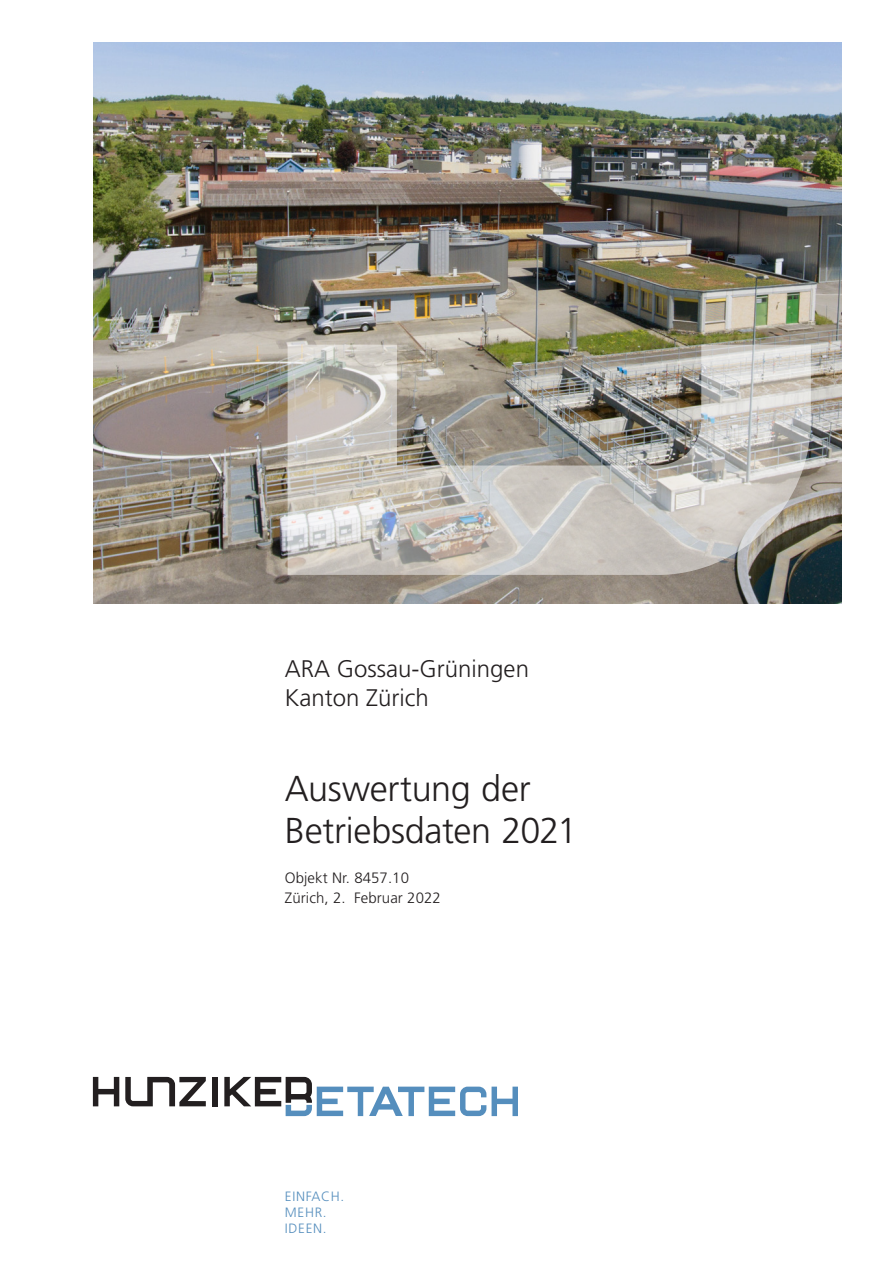
<style>
.page{position:relative;width:893px;height:1263px;background:#fff}
.page>*{position:absolute;margin:0;border:0;box-sizing:border-box;transform-origin:0 0}
.Haupttitel{font:300 36px "Frutiger LT Std";letter-spacing:-.01em;color:#231f20}
.t1{font:300 24px "Frutiger LT Std";color:#231f20}
.Bildlegende{font:300 15px "Frutiger LT Std";letter-spacing:.005em;color:#231f20}
.t2{font:300 13.5px "Frutiger LT Std";letter-spacing:.05em;color:#558ebd}
</style>
<div class="page">
<img style="left:94px;top:43px;width:748px;height:561px">
<img style="left:288px;top:345px;width:523px;height:230px">
<svg style="left:492px;top:1086px;width:26px;height:30px"></svg>
<div style="left:212px;top:1077px;width:5px;height:29px;background:#231f20"></div>
<svg style="left:93px;top:1077px;width:26px;height:29px"></svg>
<svg style="left:125px;top:1077px;width:81px;height:29px"></svg>
<svg style="left:224px;top:1077px;width:262px;height:39px"></svg>
<p class="t1" style="left:285px;top:655px;width:246px">ARA Gossau-Grüningen</p>
<p class="t1" style="left:285px;top:684px;width:146px">Kanton Zürich</p>
<p class="Haupttitel" style="left:285px;top:768px;width:247px">Auswertung der</p>
<p class="Haupttitel" style="left:285px;top:810px;width:294px">Betriebsdaten 2021</p>
<p class="Bildlegende" style="left:285px;top:870px;width:126px">Objekt Nr. 8457.10</p>
<p class="Bildlegende" style="left:285px;top:889px;width:157px">Zürich, 2. Februar 2022</p>
<p class="t2" style="left:285px;top:1188px;width:61px">EINFACH.</p>
<p class="t2" style="left:285px;top:1205px;width:43px">MEHR.</p>
<p class="t2" style="left:285px;top:1221px;width:43px">IDEEN.</p>
</div>
